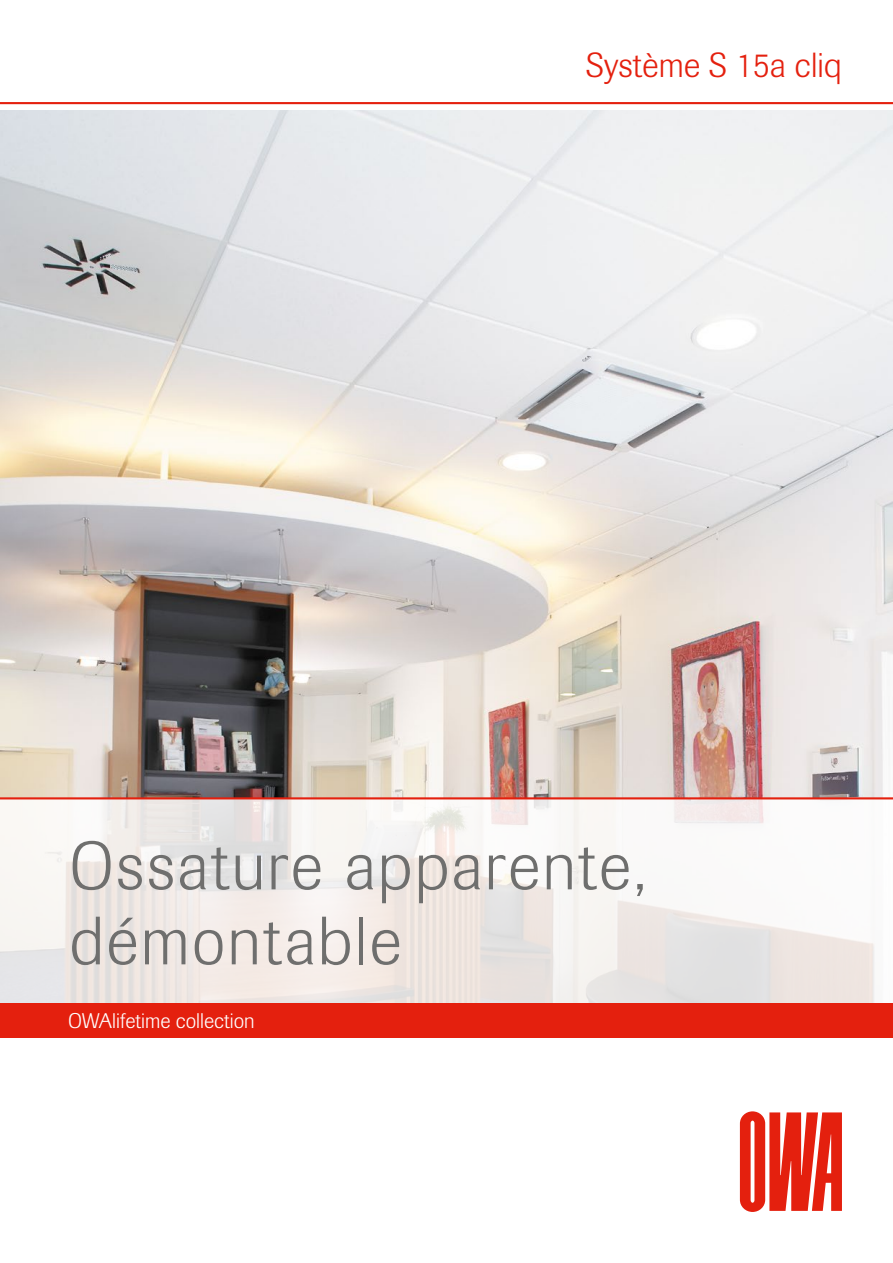
<style>
.page{position:relative;width:893px;height:1263px;background:#fff}
.page>*{position:absolute;margin:0;border:0;box-sizing:border-box;transform-origin:0 0}
.t1{font:300 67.5px/75px "Imago Pro";letter-spacing:.03em;color:#6f6f6e}
.t2{font:300 34.5px "Imago Pro";color:#e4200e}
.t3{font:300 21px "Imago Pro";color:#fff}
</style>
<div class="page">
<img style="left:0;top:111px;width:893px;height:686px">
<svg style="left:0;top:799px;width:893px;height:204px"></svg>
<div style="left:0;top:1003px;width:893px;height:34px;background:#e4200e"></div>
<hr style="left:0;top:102px;width:893px;height:2px;background:#e4200e">
<hr style="left:0;top:797px;width:893px;height:2px;background:#e4200e">
<svg style="left:740px;top:1111px;width:102px;height:101px"></svg>
<p class="t2" style="left:586px;top:42px;width:257px">Système S 15a cliq</p>
<p class="t1" style="left:69px;top:827px;width:579px">Ossature apparente, démontable</p>
<p class="t3" style="left:68px;top:1007px;width:188px">OWAlifetime collection</p>
</div>
